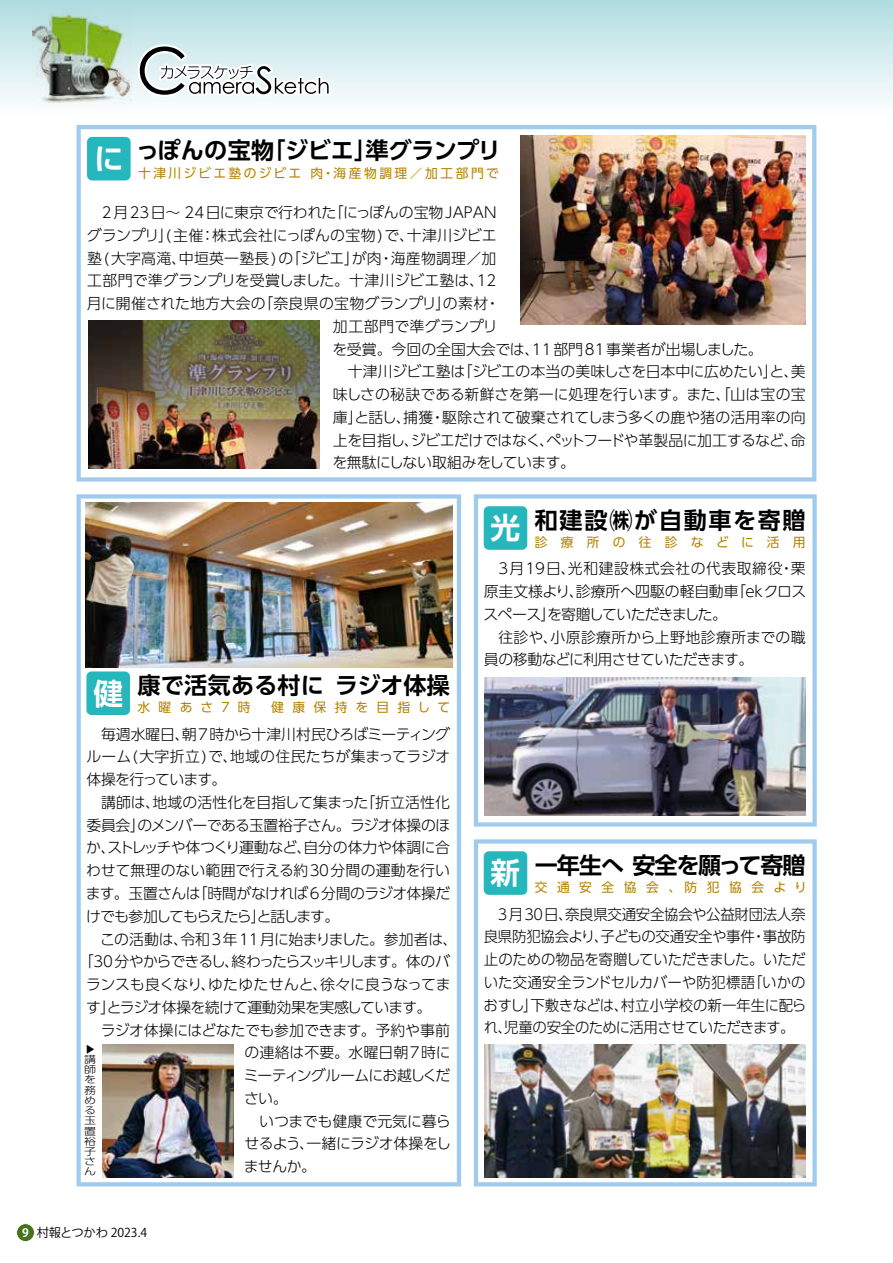
<style>
.page{position:relative;width:893px;height:1263px;background:#fff}
.page>*{position:absolute;margin:0;border:0;box-sizing:border-box;transform-origin:0 0}
.t1{font:700 29.7px "UD Shin Go Pro De";color:#fff}
.t2{font:700 23.1px "UD Shin Go Pro De";color:#000}
.t3{font:700 23.1px "UD Shin Go Pro De";letter-spacing:.075em;color:#000}
.t4{font:700 23.1px "UD Shin Go Pro De";letter-spacing:-.04em;color:#000}
.t5{font:300 14.85px/22.8px "UD Shin Go Pro";letter-spacing:-.015em;color:#000}
.t6{font:300 14.85px/22.8px "UD Shin Go Pro";letter-spacing:-.04em;color:#000}
.t7{font:300 14.85px "UD Shin Go Pro";letter-spacing:.015em;color:#000}
.t8{font:300 14.85px/22.8px "UD Shin Go Pro";letter-spacing:-.07em;color:#000}
.t9{font:300 14.85px "UD Shin Go Pro";letter-spacing:.005em;color:#000}
.t10{font:300 14.85px/22.8px "UD Shin Go Pro";letter-spacing:-.06em;color:#000}
.t11{font:300 14.85px "UD Shin Go Pro";letter-spacing:.03em;color:#000}
.t12{font:300 14.85px "UD Shin Go Pro";letter-spacing:.02em;color:#000}
.t13{font:300 14.85px/22.8px "UD Shin Go Pro";letter-spacing:-.05em;color:#000}
.t14{font:300 14.85px/22.8px "UD Shin Go Pro";letter-spacing:-.055em;color:#000}
.t15{font:300 14.85px/22.8px "UD Shin Go Pro";letter-spacing:.025em;color:#000}
.t16{font:12.75px "UD Shin Go Pro";letter-spacing:.2em;color:#b58300}
.t17{font:12.75px "UD Shin Go Pro";letter-spacing:1.04em;color:#b58300}
.t18{font:12.15px "Koz Go Pro";color:#000}
.t19{font:700 11.7px "Koz Go Pro";color:#fff}
.t20{font:300 9.9px/10.2px "UD Shin Go Pro";color:#000;text-align:justify;scale:1.22 1}
.s1{font-size:29.7px;color:#fff}
</style>
<div class="page">
<div style="left:0;top:0;width:893px;height:118px;background:linear-gradient(to bottom,#b0dce1,#fff)"></div>
<img style="left:33px;top:8px;width:99px;height:99px">
<svg style="left:136px;top:42px;width:198px;height:58px"></svg>
<svg style="left:16px;top:1223px;width:19px;height:19px"></svg>
<img style="left:77px;top:125px;width:739px;height:357px">
<img style="left:474px;top:494px;width:343px;height:332px">
<img style="left:474px;top:839px;width:343px;height:347px">
<img style="left:77px;top:494px;width:384px;height:692px">
<h1 class="t1" style="left:94px;top:135px;width:31px">に</h1>
<h2 class="t2" style="left:366px;top:132px;width:137px">準グランプリ</h2>
<h2 class="t2" style="left:263px;top:132px;width:116px">「ジビエ」</h2>
<h2 class="t2" style="left:136px;top:132px;width:139px">っぽんの宝物</h2>
<p class="t16" style="left:138px;top:163px;width:165px">十津川ジビエ塾のジビエ</p>
<p class="t16" style="left:310px;top:163px;width:190px">肉・海産物調理／加工部門で</p>
<p class="t5" style="left:329px;top:200px;width:169px">「にっぽんの宝物JAPAN</p>
<p class="t5" style="left:87px;top:200px;width:251px">　2月23日～ 24日に東京で行われた</p>
<p class="t5" style="left:87px;top:223px;width:118px">グランプリ」(主催</p>
<p class="t5" style="left:407px;top:223px;width:91px">十津川ジビエ</p>
<p class="t11" style="left:212px;top:223px;width:203px">株式会社にっぽんの宝物で) 、</p>
<p class="t5" style="left:200px;top:223px;width:16px">：</p>
<p class="t5" style="left:352px;top:246px;width:32px">が肉</p>
<p class="t7" style="left:179px;top:246px;width:182px">中垣英一塾長 「の) ジビエ」</p>
<p class="t5" style="left:391px;top:246px;width:107px">海産物調理／加</p>
<p class="t5" style="left:87px;top:246px;width:101px">塾(大字高滝、</p>
<p class="t5" style="left:379px;top:246px;width:16px">・</p>
<p class="t7" style="left:87px;top:269px;width:398px">工部門で準グランプリを受賞しました。十津川ジビエ塾は、</p>
<p class="t5" style="left:477px;top:269px;width:21px">12</p>
<p class="t12" style="left:258px;top:291px;width:231px">「奈良県の宝物グランプリの素材</p>
<p class="t5" style="left:435px;top:291px;width:16px">」</p>
<p class="t9" style="left:87px;top:291px;width:180px">月に開催された地方大会の</p>
<p class="t5" style="left:485px;top:291px;width:16px">・</p>
<p class="t12" style="left:333px;top:314px;width:166px">加工部門で準グランプリ</p>
<p class="t5" style="left:532px;top:337px;width:232px">11部門81事業者が出場しました。</p>
<p class="t5" style="left:458px;top:337px;width:350px;text-indent:-125px">を受賞。今回の全国大会では、<br>「ジビエの本当の美味しさを日本中に広めたいと」 美、</p>
<p class="t5" style="left:333px;top:360px;width:134px">　十津川ジビエ塾は</p>
<p class="t5" style="left:333px;top:382px;width:474px">味しさの秘訣である新鮮さを第一に処理を行います。また、「山は宝の宝</p>
<p class="t5" style="left:442px;top:405px;width:365px">駆除されて破棄されてしまう多くの鹿や猪の活用率の向</p>
<p class="t5" style="left:333px;top:405px;width:474px;text-indent:15px">」<br>上を目指しジビエだけではなくペットフードや革製品に加工するなど命、</p>
<p class="t5" style="left:333px;top:405px;width:102px">庫と話し捕獲</p>
<p class="t5" style="left:396px;top:405px;width:16px">、</p>
<p class="t5" style="left:430px;top:405px;width:16px">・</p>
<p class="t5" style="left:332px;top:428px;width:244px;text-indent:71px">、<br>を無駄にしない取組みをしています。</p>
<p class="t5" style="left:539px;top:428px;width:16px">、</p>
<h2 class="t3" style="left:491px;top:501px;width:316px"><span class="s1">光</span> 和建設㈱が自動車を寄贈</h2>
<p class="t17" style="left:535px;top:532px;width:272px">診療所の往診などに活用</p>
<p class="t11" style="left:568px;top:557px;width:216px">光和建設株式会社の代表取締役</p>
<p class="t5" style="left:484px;top:557px;width:93px">　3月19日、</p>
<p class="t5" style="left:791px;top:557px;width:16px">栗</p>
<p class="t5" style="left:779px;top:557px;width:16px">・</p>
<h1 class="t1" style="left:93px;top:669px;width:31px">健</h1>
<h2 class="t2" style="left:335px;top:666px;width:117px">ラジオ体操</h2>
<h2 class="t2" style="left:137px;top:666px;width:188px">康で活気ある村に</h2>
<p class="t16" style="left:314px;top:697px;width:14px">保</p>
<p class="t16" style="left:271px;top:697px;width:14px">健</p>
<p class="t16" style="left:238px;top:697px;width:14px">時</p>
<p class="t16" style="left:137px;top:697px;width:14px">水</p>
<p class="t16" style="left:292px;top:697px;width:14px">康</p>
<p class="t16" style="left:397px;top:697px;width:54px">指して</p>
<p class="t16" style="left:335px;top:697px;width:14px">持</p>
<p class="t16" style="left:356px;top:697px;width:14px">を</p>
<p class="t16" style="left:159px;top:697px;width:14px">曜</p>
<p class="t16" style="left:201px;top:697px;width:33px">さ７</p>
<p class="t16" style="left:180px;top:697px;width:14px">あ</p>
<p class="t16" style="left:376px;top:697px;width:14px">目</p>
<p class="t5" style="left:86px;top:722px;width:365px;text-align:right">　毎週水曜日朝、 7時から十津川村民ひろばミーティング地域の住民たちが集まってラジオ</p>
<p class="t5" style="left:86px;top:745px;width:152px">ルーム(大字折立で) 、体操を行っています。</p>
<p class="t5" style="left:361px;top:790px;width:91px">「折立活性化</p>
<p class="t6" style="left:137px;top:790px;width:315px;text-indent:-51px">　講師は、<br>のメンバーである玉置裕子さん。ラジオ体操のほ</p>
<p class="t5" style="left:152px;top:790px;width:218px">地域の活性化を目指して集まった</p>
<p class="t5" style="left:86px;top:813px;width:365px">委員会」<br>かストレッチや体つくり運動など自分の体力や体調に合</p>
<p class="t5" style="left:296px;top:836px;width:16px">、</p>
<p class="t5" style="left:100px;top:836px;width:16px">、</p>
<p class="t9" style="left:86px;top:858px;width:365px">わせて無理のない範囲で行える約30分間の運動を行い</p>
<p class="t5" style="left:193px;top:881px;width:259px">「時間がなければ6分間のラジオ体操だ</p>
<p class="t8" style="left:86px;top:881px;width:255px">ます。玉置さんは<br>けでも参加してもらえたらと話します。</p>
<p class="t5" style="left:180px;top:904px;width:279px;text-indent:70px">」<br>令和3年11月に始まりました。参加者は、</p>
<p class="t10" style="left:79px;top:927px;width:373px;text-indent:7px">　この活動は、<br>「30 分やからできるし終わったらスッキリします。体のバ</p>
<p class="t5" style="left:86px;top:950px;width:366px;text-indent:138px">、<br>ランスも良くなりゆたゆたせんと徐々に良うなってま</p>
<p class="t5" style="left:312px;top:972px;width:16px">、</p>
<p class="t13" style="left:86px;top:972px;width:347px;text-indent:114px">、<br>すとラジオ体操を続けて運動効果を実感しています。</p>
<p class="t5" style="left:100px;top:995px;width:16px">」</p>
<p class="t5" style="left:86px;top:1018px;width:365px">　ラジオ体操にはどなたでも参加できます。予約や事前</p>
<p class="t7" style="left:244px;top:1041px;width:208px">の連絡は不要。水曜日朝7時に</p>
<p class="t8" style="left:244px;top:1063px;width:208px">ミーティングルームにお越しくだ</p>
<p class="t5" style="left:244px;top:1086px;width:45px">さい。</p>
<p class="t5" style="left:244px;top:1109px;width:208px">　いつまでも健康で元気に暮ら</p>
<p class="t5" style="left:244px;top:1132px;width:208px">せるよう一緒にラジオ体操をし</p>
<p class="t5" style="left:244px;top:1132px;width:74px;text-align:right">、<br>ませんか。</p>
<p class="t20" style="left:84px;top:1043px;width:10px">▶</p>
<p class="t20" style="left:84px;top:1054px;width:11px">講師を務める玉置裕子さん</p>
<p class="t5" style="left:731px;top:580px;width:77px">「ekクロス</p>
<p class="t5" style="left:484px;top:580px;width:256px">原圭文様より診療所へ四駆の軽自動車</p>
<p class="t14" style="left:483px;top:580px;width:245px;text-indent:85px">、<br>スペースを寄贈していただきました。</p>
<p class="t15" style="left:550px;top:602px;width:257px;text-indent:-10px">」<br>小原診療所から上野地診療所までの職</p>
<p class="t6" style="left:484px;top:625px;width:271px">　往診や、<br>員の移動などに利用させていただきます。</p>
<h1 class="t1" style="left:491px;top:849px;width:31px">新</h1>
<h2 class="t4" style="left:535px;top:846px;width:272px">一年生へ安全を願って寄贈</h2>
<p class="t16" style="left:646px;top:877px;width:14px">会</p>
<p class="t16" style="left:751px;top:877px;width:14px">会</p>
<p class="t16" style="left:707px;top:877px;width:14px">犯</p>
<p class="t16" style="left:535px;top:877px;width:14px">交</p>
<p class="t16" style="left:579px;top:877px;width:14px">安</p>
<p class="t16" style="left:624px;top:877px;width:14px">協</p>
<p class="t16" style="left:729px;top:877px;width:14px">協</p>
<p class="t16" style="left:602px;top:877px;width:14px">全</p>
<p class="t16" style="left:668px;top:877px;width:30px">、防</p>
<p class="t16" style="left:557px;top:877px;width:14px">通</p>
<p class="t16" style="left:773px;top:877px;width:14px">よ</p>
<p class="t16" style="left:794px;top:877px;width:14px">り</p>
<p class="t5" style="left:484px;top:902px;width:323px">　3月30日奈良県交通安全協会や公益財団法人奈</p>
<p class="t5" style="left:558px;top:902px;width:16px">、</p>
<p class="t5" style="left:484px;top:925px;width:273px">良県防犯協会より子どもの交通安全や事件</p>
<p class="t5" style="left:594px;top:925px;width:16px">、</p>
<p class="t5" style="left:484px;top:947px;width:324px">止のための物品を寄贈していただきました。いただ</p>
<p class="t5" style="left:748px;top:970px;width:59px">「いかの</p>
<p class="t5" style="left:763px;top:925px;width:44px">事故防</p>
<p class="t5" style="left:752px;top:925px;width:16px">・</p>
<p class="t5" style="left:484px;top:970px;width:324px">いた交通安全ランドセルカバーや防犯標語<br>おすし下敷きなどは村立小学校の新一年生に配ら</p>
<p class="t5" style="left:614px;top:993px;width:16px">、</p>
<p class="t6" style="left:484px;top:993px;width:313px;text-indent:40px">」<br>れ児童の安全のために活用させていただきます。</p>
<p class="t5" style="left:497px;top:1016px;width:16px">、</p>
<p class="t19" style="left:22px;top:1225px;width:8px">9</p>
<p class="t18" style="left:37px;top:1225px;width:112px">村報とつかわ 2023.4</p>
</div>
